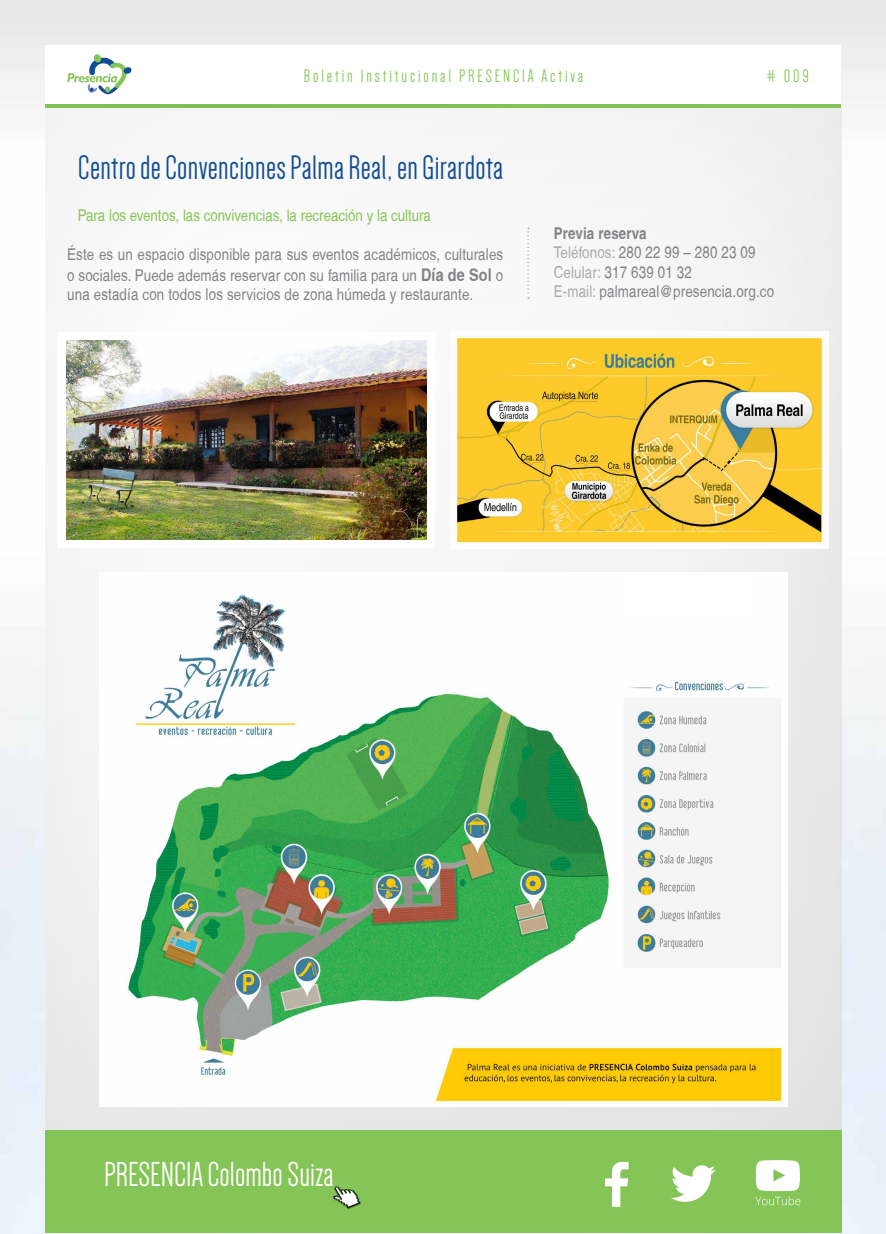
<style>
.page{position:relative;width:886px;height:1234px;background:#fff}
.page>*{position:absolute;margin:0;border:0;box-sizing:border-box;transform-origin:0 0}
.t1{font:35.62px "Dense";color:#fff}
.t2{font:35px "Dense";letter-spacing:.01em;color:#114d96}
.t3{font:18.75px "Dense";letter-spacing:.15em;color:#85c557}
.t4{font:condensed 16.25px/19.5px "Helvetica";letter-spacing:.01em;color:#808285}
.t5{font:condensed 16.25px "Helvetica";color:#85c557}
.s1{font-weight:700;font-size:17.5px}
.s2{font-weight:700}
.s3{color:#a7a9ac}
</style>
<div class="page">
<img style="left:0;top:0;width:886px;height:1233px">
<div style="left:46px;top:103px;width:795px;height:6px;background:#85c557"></div>
<img style="left:649px;top:103px;width:192px;height:1px">
<img style="left:386px;top:108px;width:119px;height:1px">
<img style="left:339px;top:108px;width:47px;height:1px">
<img style="left:505px;top:108px;width:35px;height:1px">
<img style="left:71px;top:108px;width:268px;height:1px">
<img style="left:46px;top:108px;width:25px;height:1px">
<img style="left:362px;top:108px;width:22px;height:1px">
<img style="left:656px;top:108px;width:185px;height:1px">
<img style="left:540px;top:108px;width:116px;height:1px">
<div style="left:45px;top:45px;width:796px;height:58px;background:#fff"></div>
<img style="left:46px;top:109px;width:796px;height:1020px">
<div style="left:45px;top:1129px;width:797px;height:103px;background:#85c557"></div>
<svg style="left:333px;top:1186px;width:28px;height:23px"></svg>
<svg style="left:755px;top:1160px;width:45px;height:44px"></svg>
<svg style="left:671px;top:1165px;width:44px;height:36px"></svg>
<svg style="left:605px;top:1161px;width:23px;height:45px"></svg>
<img style="left:450px;top:332px;width:379px;height:216px">
<svg style="left:527px;top:227px;width:2px;height:72px"></svg>
<div style="left:99px;top:572px;width:689px;height:534px;background:#fff"></div>
<img style="left:127px;top:594px;width:654px;height:505px">
<div style="left:623px;top:577px;width:131px;height:44px;background:#fff"></div>
<div style="left:58px;top:332px;width:377px;height:215px;background:#fff"></div>
<img style="left:67px;top:340px;width:359px;height:199px">
<svg style="left:67px;top:54px;width:65px;height:41px"></svg>
<p class="t3" style="left:304px;top:67px;width:281px">Boletín Institucional PRESENCIA Activa</p>
<p class="t3" style="left:767px;top:67px;width:44px"># 009</p>
<h2 class="t2" style="left:78px;top:150px;width:427px">Centro de Convenciones Palma Real, en Girardota</h2>
<p class="t5" style="left:78px;top:205px;width:355px">Para los eventos, las convivencias, la recreación y la cultura</p>
<p class="t4" style="left:67px;top:243px;width:437px;line-height:21px">Éste es un espacio disponible para sus eventos académicos, culturales o sociales. Puede además reservar con su familia para un <span class="s1">Día de Sol</span> o</p>
<p class="t4" style="left:67px;top:285px;width:407px">una estadía con todos los servicios de zona húmeda y restaurante.</p>
<p class="t4" style="left:554px;top:223px;width:222px"><span class="s2">Previa reserva<br></span><span class="s3">Teléfonos:</span> 280 22 99 – 280 23 09<br><span class="s3">Celular:</span> 317 639 01 32<br><span class="s3">E-mail:</span> palmareal@presencia.org.co</p>
<h1 class="t1" style="left:104px;top:1156px;width:231px">PRESENCIA Colombo Suiza</h1>
</div>
